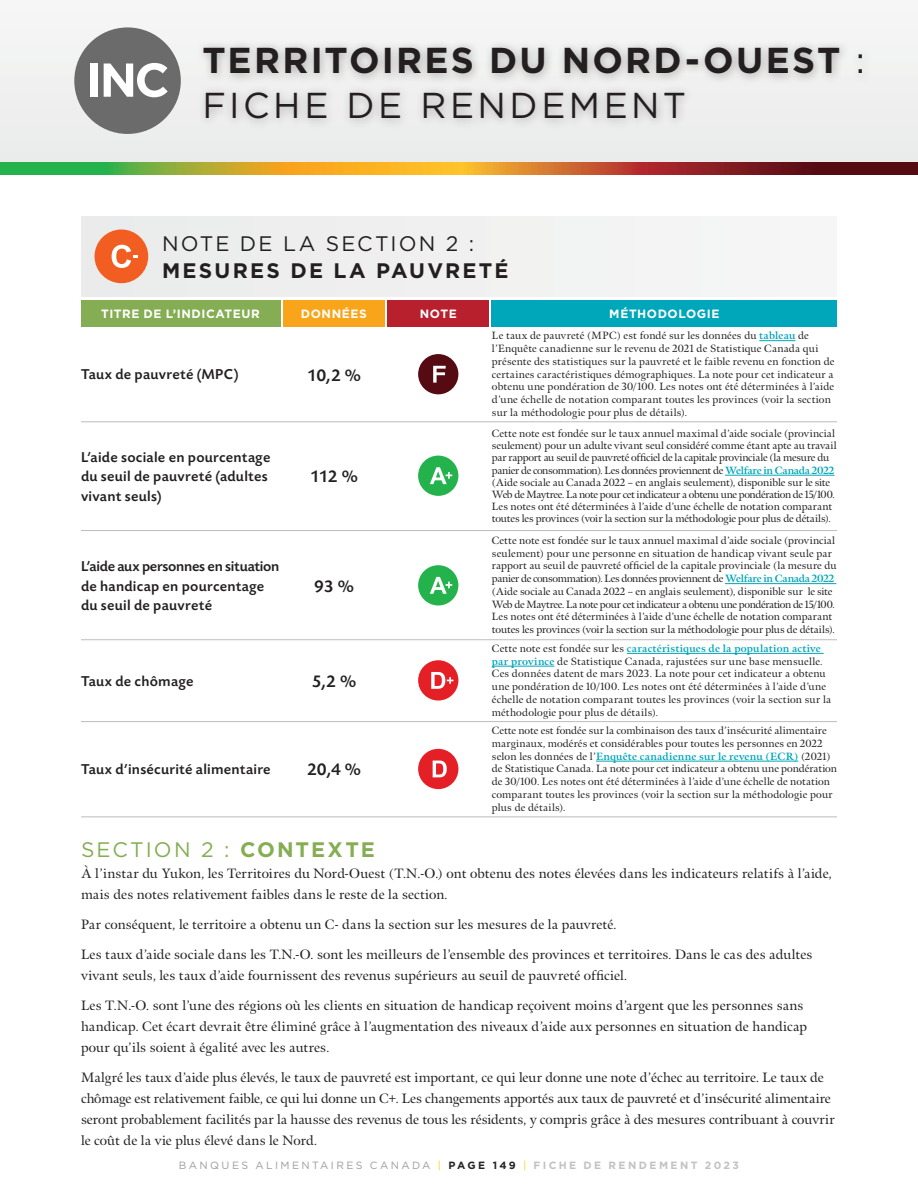
<style>
.page{position:relative;width:918px;height:1188px;background:#fff}
.page>*{position:absolute;margin:0;border:0;box-sizing:border-box;transform-origin:0 0}
.t1{font:700 36px/45px "Gotham";letter-spacing:.06em;color:#231f20}
.t2{font:700 21px "Gotham";letter-spacing:.105em;color:#231f20}
.t3{font:21px "Gotham";letter-spacing:.105em;color:#85ad53}
.t4{font:21px "Gotham";letter-spacing:.105em;color:#231f20}
.t5{font:500 18px "Today SB";letter-spacing:-.03em;color:#231f20}
.t6{font:500 15px/19.5px "Today SB";letter-spacing:.015em;color:#231f20}
.t7{font:13.5px/21px "Meno";letter-spacing:.01em;color:#231f20}
.t8{font:700 12px "Gotham";letter-spacing:.05em;color:#fff}
.t9{font:10.5px/12.8px "Meno";letter-spacing:.01em;color:#231f20}
.t10{font:10.5px "Gotham";letter-spacing:.225em;color:#9e9b9b}
.s1{font-weight:400}
.s2{font-weight:700;color:#00a6b9}
.s3{font-weight:700}
.s4{color:#fed304}
.s5{font-weight:700;color:#252323}
.s6{font-weight:700;color:#c1c2c4}
</style>
<div class="page">
<div style="left:0;top:0;width:918px;height:162px;background:#f2f2f1"></div>
<svg style="left:0;top:162px;width:918px;height:12px;background:#9f762b"></svg>
<div style="left:81px;top:216px;width:756px;height:81px;background:#f0f0f0"></div>
<div style="left:418px;top:456px;width:40px;height:40px;background:#23b24b;border-radius:50%"></div>
<svg style="left:430px;top:467px;width:22px;height:17px"></svg>
<div style="left:418px;top:565px;width:40px;height:40px;background:#23b24b;border-radius:50%"></div>
<svg style="left:430px;top:577px;width:22px;height:17px"></svg>
<div style="left:418px;top:660px;width:40px;height:41px;background:#e41f25;border-radius:50%"></div>
<svg style="left:431px;top:672px;width:22px;height:17px"></svg>
<div style="left:418px;top:749px;width:40px;height:40px;background:#e41f25;border-radius:50%"></div>
<svg style="left:433px;top:761px;width:14px;height:16px"></svg>
<hr style="left:81px;top:421px;width:756px;height:1px;background:#bcbdc0">
<hr style="left:81px;top:530px;width:756px;height:1px;background:#bcbdc0">
<hr style="left:81px;top:639px;width:756px;height:1px;background:#bcbdc0">
<hr style="left:81px;top:721px;width:756px;height:1px;background:#bcbdc0">
<hr style="left:81px;top:816px;width:756px;height:1px;background:#bcbdc0">
<div style="left:95px;top:230px;width:53px;height:53px;background:#f25d21;border-radius:50%"></div>
<svg style="left:112px;top:245px;width:26px;height:23px"></svg>
<div style="left:418px;top:354px;width:40px;height:40px;background:#550b11;border-radius:50%"></div>
<svg style="left:433px;top:366px;width:13px;height:17px"></svg>
<div style="left:74px;top:27px;width:107px;height:107px;background:#6c6b6c;border-radius:50%"></div>
<div style="left:91px;top:64px;width:7px;height:33px;background:#fff"></div>
<svg style="left:104px;top:63px;width:64px;height:34px"></svg>
<hr style="left:725px;top:475px;width:110px;height:1px;background:#00a6b9">
<hr style="left:725px;top:583px;width:111px;height:1px;background:#00a6b9">
<hr style="left:627px;top:653px;width:197px;height:1px;background:#00a6b9">
<hr style="left:492px;top:666px;width:62px;height:1px;background:#00a6b9">
<hr style="left:596px;top:761px;width:202px;height:1px;background:#00a6b9">
<div style="left:492px;top:300px;width:345px;height:27px;background:#00a6b9"></div>
<div style="left:81px;top:300px;width:199px;height:27px;background:#85ad53"></div>
<div style="left:283px;top:300px;width:102px;height:27px;background:#f9a51b"></div>
<div style="left:388px;top:300px;width:101px;height:27px;background:#b9202e"></div>
<div style="left:196px;top:39px;width:677px;height:90px;background:#231f20;opacity:.35"></div>
<hr style="left:759px;top:340px;width:36px;height:1px;background:#00a6b9">
<h1 class="t1" style="left:202px;top:37px;width:664px">TERRITOIRES DU NORD-OUEST <span class="s1">:<br>FICHE DE RENDEMENT</span></h1>
<h2 class="t4" style="left:162px;top:231px;width:314px">NOTE DE LA SECTION 2 :</h2>
<h2 class="t2" style="left:162px;top:257px;width:348px">MESURES DE LA PAUVRETÉ</h2>
<p class="t8" style="left:101px;top:306px;width:160px">TITRE DE L’INDICATEUR</p>
<p class="t8" style="left:301px;top:306px;width:67px">DONNÉES</p>
<p class="t8" style="left:420px;top:306px;width:38px">NOTE</p>
<p class="t8" style="left:609px;top:306px;width:112px">MÉTHODOLOGIE</p>
<h3 class="t6" style="left:81px;top:365px;width:159px">Taux de pauvreté (MPC)</h3>
<h3 class="t6" style="left:81px;top:448px;width:191px">L’aide sociale en pourcentage du seuil de pauvreté (adultes vivant seuls)</h3>
<h3 class="t6" style="left:81px;top:557px;width:200px">L’aide aux personnes en situation de handicap en pourcentage du seuil de pauvreté</h3>
<h3 class="t6" style="left:81px;top:672px;width:114px">Taux de chômage</h3>
<h3 class="t5" style="left:307px;top:365px;width:56px">10,2 %</h3>
<h3 class="t5" style="left:310px;top:467px;width:49px">112 %</h3>
<h3 class="t5" style="left:314px;top:576px;width:41px">93 %</h3>
<h3 class="t5" style="left:312px;top:671px;width:46px">5,2 %</h3>
<h3 class="t6" style="left:81px;top:760px;width:191px">Taux d’insécurité alimentaire</h3>
<h3 class="t5" style="left:307px;top:760px;width:56px">20,4 %</h3>
<p class="t9" style="left:492px;top:329px;width:344px">Le taux de pauvreté (MPC) est fondé sur les données du <span class="s2">tableau</span> de l’Enquête canadienne sur le revenu de 2021 de Statistique Canada qui présente des statistiques sur la pauvreté et le faible revenu en fonction de certaines caractéristiques démographiques. La note pour cet indicateur a obtenu une pondération de 30/100. Les notes ont été déterminées à l’aide d’une échelle de notation comparant toutes les provinces (voir la section sur la méthodologie pour plus de détails).</p>
<p class="t9" style="left:492px;top:427px;width:346px;line-height:12.1px">Cette note est fondée sur le taux annuel maximal d’aide sociale (provincial seulement) pour un adulte vivant seul considéré comme étant apte au travail par rapport au seuil de pauvreté officiel de la capitale provinciale (la mesure du panier de consommation). Les données proviennent de <span class="s2">Welfare in Canada 2022 </span>(Aide sociale au Canada 2022 – en anglais seulement), disponible sur le site Web de Maytree. La note pour cet indicateur a obtenu une pondération de 15/100.<br>Les notes ont été déterminées à l’aide d’une échelle de notation comparant toutes les provinces (voir la section sur la méthodologie pour plus de détails).</p>
<p class="t9" style="left:492px;top:534px;width:346px">Cette note est fondée sur le taux annuel maximal d’aide sociale (provincial seulement) pour une personne en situation de handicap vivant seule par rapport au seuil de pauvreté officiel de la capitale provinciale (la mesure du panier de consommation). Les données proviennent de <span class="s2">Welfare in Canada 2022 </span>(Aide sociale au Canada 2022 – en anglais seulement), disponible sur le site Web de Maytree. La note pour cet indicateur a obtenu une pondération de 15/100.<br>Les notes ont été déterminées à l’aide d’une échelle de notation comparant toutes les provinces (voir la section sur la méthodologie pour plus de détails).</p>
<p class="t9" style="left:492px;top:642px;width:341px">Cette note est fondée sur les <span class="s2">caractéristiques de la population active par province</span> de Statistique Canada, rajustées sur une base mensuelle.<br>Ces données datent de mars 2023. La note pour cet indicateur a obtenu une pondération de 10/100. Les notes ont été déterminées à l’aide d’une échelle de notation comparant toutes les provinces (voir la section sur la méthodologie pour plus de détails).</p>
<p class="t9" style="left:492px;top:724px;width:347px">Cette note est fondée sur la combinaison des taux d’insécurité alimentaire marginaux, modérés et considérables pour toutes les personnes en 2022 selon les données de l’<span class="s2">Enquête canadienne sur le revenu (ECR)</span> (2021) de Statistique Canada. La note pour cet indicateur a obtenu une pondération de 30/100. Les notes ont été déterminées à l’aide d’une échelle de notation comparant toutes les provinces (voir la section sur la méthodologie pour plus de détails).</p>
<h2 class="t3" style="left:81px;top:837px;width:295px">SECTION 2 : <span class="s3">CONTEXTE</span></h2>
<p class="t7" style="left:81px;top:863px;width:752px">À l’instar du Yukon, les Territoires du Nord-Ouest (T.N.-O.) ont obtenu des notes élevées dans les indicateurs relatifs à l’aide, mais des notes relativement faibles dans le reste de la section.</p>
<p class="t7" style="left:81px;top:914px;width:537px">Par conséquent, le territoire a obtenu un C- dans la section sur les mesures de la pauvreté.</p>
<p class="t7" style="left:81px;top:944px;width:733px">Les taux d’aide sociale dans les T.N.-O. sont les meilleurs de l’ensemble des provinces et territoires. Dans le cas des adultes vivant seuls, les taux d’aide fournissent des revenus supérieurs au seuil de pauvreté officiel.</p>
<p class="t7" style="left:81px;top:995px;width:728px">Les T.N.-O. sont l’une des régions où les clients en situation de handicap reçoivent moins d’argent que les personnes sans handicap. Cet écart devrait être éliminé grâce à l’augmentation des niveaux d’aide aux personnes en situation de handicap pour qu’ils soient à égalité avec les autres.</p>
<p class="t7" style="left:81px;top:1067px;width:755px">Malgré les taux d’aide plus élevés, le taux de pauvreté est important, ce qui leur donne une note d’échec au territoire. Le taux de chômage est relativement faible, ce qui lui donne un C+. Les changements apportés aux taux de pauvreté et d’insécurité alimentaire seront probablement facilités par la hausse des revenus de tous les résidents, y compris grâce à des mesures contribuant à couvrir le coût de la vie plus élevé dans le Nord.</p>
<p class="t10" style="left:179px;top:1159px;width:562px">BANQUES ALIMENTAIRES CANADA <span class="s4">|</span> <span class="s5">PAGE 149</span> <span class="s4">|</span> <span class="s6">FICHE DE RENDEMENT 2023</span></p>
</div>
